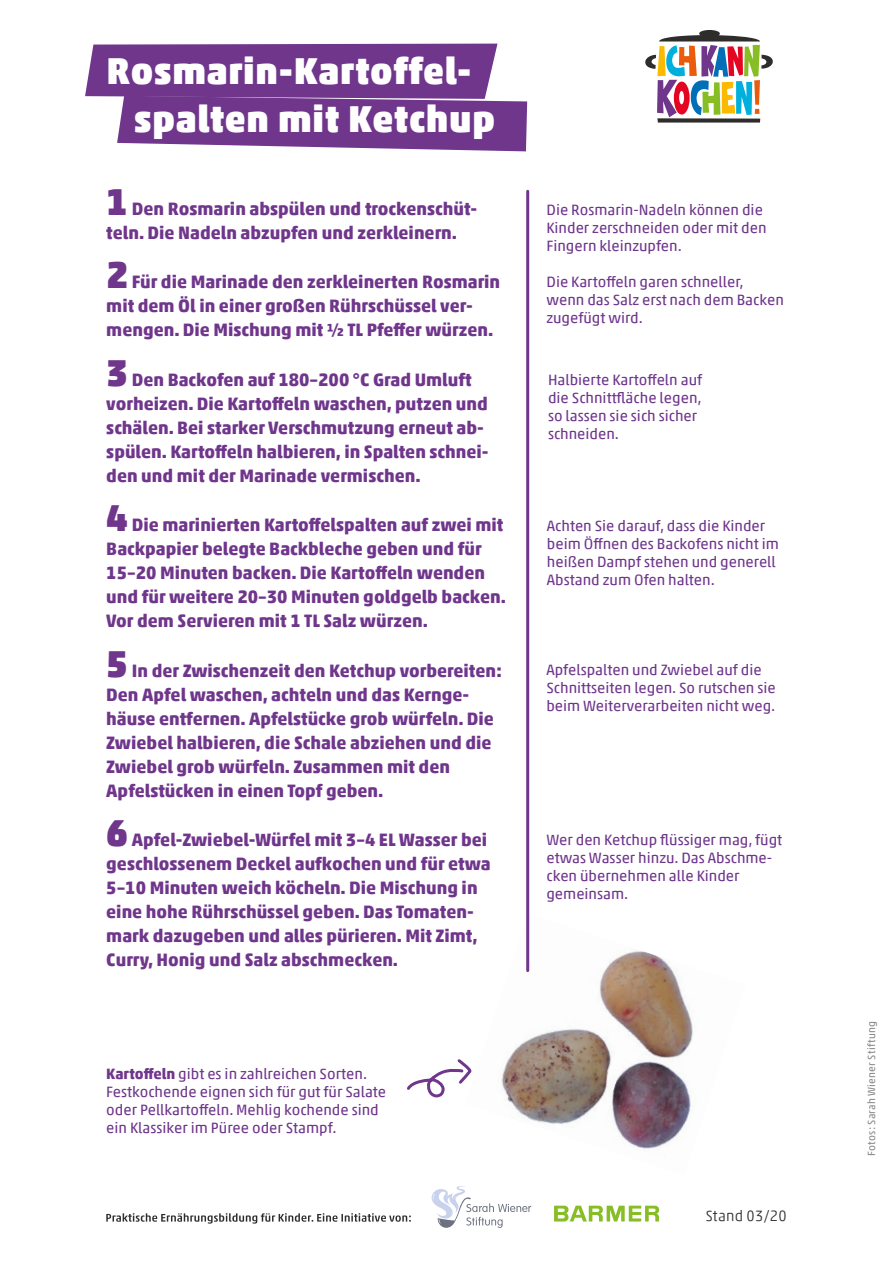
<style>
.page{position:relative;width:893px;height:1263px;background:#fff}
.page>*{position:absolute;margin:0;border:0;box-sizing:border-box;transform-origin:0 0}
.t1{font:900 37.5px "Akko Pro";letter-spacing:.02em;color:#fff}
.t2{font:700 18px/24px "Akko Pro";color:#6f368c}
.t3{font:15px/18px "Akko Pro";color:#6f368c}
.t4{font:300 15px "Akko Pro";letter-spacing:.02em;color:#2e2d2c}
.t5{font:10.5px "Akko Pro";letter-spacing:.03em;color:#878787}
.s1{font-weight:900;font-size:37.5px}
.s2{font-weight:700}
</style>
<div class="page">
<svg style="left:85px;top:44px;width:442px;height:107px;background:#81509a"></svg>
<img style="left:501px;top:914px;width:192px;height:235px">
<hr style="left:526px;top:191px;width:3px;height:780px;background:#6f368c">
<svg style="left:407px;top:1059px;width:65px;height:39px"></svg>
<svg style="left:645px;top:30px;width:128px;height:93px"></svg>
<svg style="left:106px;top:1213px;width:305px;height:10px"></svg>
<svg style="left:432px;top:1186px;width:99px;height:42px"></svg>
<svg style="left:554px;top:1206px;width:105px;height:15px"></svg>
<h1 class="t1" style="left:107px;top:48px;width:366px">Rosmarin-Kartoffel-</h1>
<h1 class="t1" style="left:134px;top:96px;width:363px">spalten mit Ketchup</h1>
<p class="t2" style="left:106px;top:196px;width:372px"><span class="s1">1</span> Den Rosmarin abspülen und trockenschüt&shy;teln. Die Nadeln abzupfen und zerkleinern.</p>
<p class="t2" style="left:106px;top:270px;width:395px"><span class="s1">2</span> Für die Marinade den zerkleinerten Rosmarin mit dem Öl in einer großen Rührschüssel ver&shy;mengen. Die Mischung mit ½ TL Pfeffer würzen.</p>
<p class="t2" style="left:106px;top:367px;width:384px"><span class="s1">3</span> Den Backofen auf 180–200 °C Grad Umluft vorheizen. Die Kartoffeln waschen, putzen und schälen. Bei starker Verschmutzung erneut ab&shy;spülen. Kartoffeln halbieren, in Spalten schnei&shy;den und mit der Marinade vermischen.</p>
<p class="t2" style="left:106px;top:513px;width:401px"><span class="s1">4</span> Die marinierten Kartoffelspalten auf zwei mit Backpapier belegte Backbleche geben und für 15–20 Minuten backen. Die Kartoffeln wenden und für weitere 20–30 Minuten goldgelb backen.<br>Vor dem Servieren mit 1 TL Salz würzen.</p>
<p class="t2" style="left:106px;top:658px;width:397px"><span class="s1">5</span> In der Zwischenzeit den Ketchup vorbereiten:<br>Den Apfel waschen, achteln und das Kernge&shy;häuse entfernen. Apfelstücke grob würfeln. Die Zwiebel halbieren, die Schale abziehen und die Zwiebel grob würfeln. Zusammen mit den Apfelstücken in einen Topf geben.</p>
<p class="t2" style="left:106px;top:828px;width:386px"><span class="s1">6</span> Apfel-Zwiebel-Würfel mit 3–4 EL Wasser bei geschlossenem Deckel aufkochen und für etwa 5–10 Minuten weich köcheln. Die Mischung in eine hohe Rührschüssel geben. Das Tomaten&shy;mark dazugeben und alles pürieren. Mit Zimt, Curry, Honig und Salz abschmecken.</p>
<p class="t3" style="left:106px;top:1065px;width:281px"><span class="s2">Kartoffeln</span> gibt es in zahlreichen Sorten.<br>Festkochende eignen sich für gut für Salate oder Pellkartoffeln. Mehlig kochende sind ein Klassiker im Püree oder Stampf.</p>
<p class="t3" style="left:546px;top:200px;width:222px">Die Rosmarin-Nadeln können die<br>Kinder zerschneiden oder mit den<br>Fingern kleinzupfen.</p>
<p class="t3" style="left:546px;top:273px;width:239px">Die Kartoffeln garen schneller, wenn das Salz erst nach dem Backen zugefügt wird.</p>
<p class="t3" style="left:548px;top:370px;width:156px">Halbierte Kartoffeln auf die Schnittfläche legen, so lassen sie sich sicher schneiden.</p>
<p class="t3" style="left:547px;top:517px;width:233px">Achten Sie darauf, dass die Kinder beim Öffnen des Backofens nicht im heißen Dampf stehen und generell<br>Abstand zum Ofen halten.</p>
<p class="t3" style="left:546px;top:660px;width:231px">Apfelspalten und Zwiebel auf die<br>Schnittseiten legen. So rutschen sie beim Weiterverarbeiten nicht weg.</p>
<p class="t3" style="left:546px;top:830px;width:237px">Wer den Ketchup flüssiger mag, fügt etwas Wasser hinzu. Das Abschme&shy;cken übernehmen alle Kinder gemeinsam.</p>
<p class="t4" style="left:706px;top:1206px;width:82px">Stand 03/20</p>
<p class="t5" style="left:865px;top:1156px;width:137px;rotate:-90deg">Fotos: Sarah Wiener Stiftung</p>
</div>
